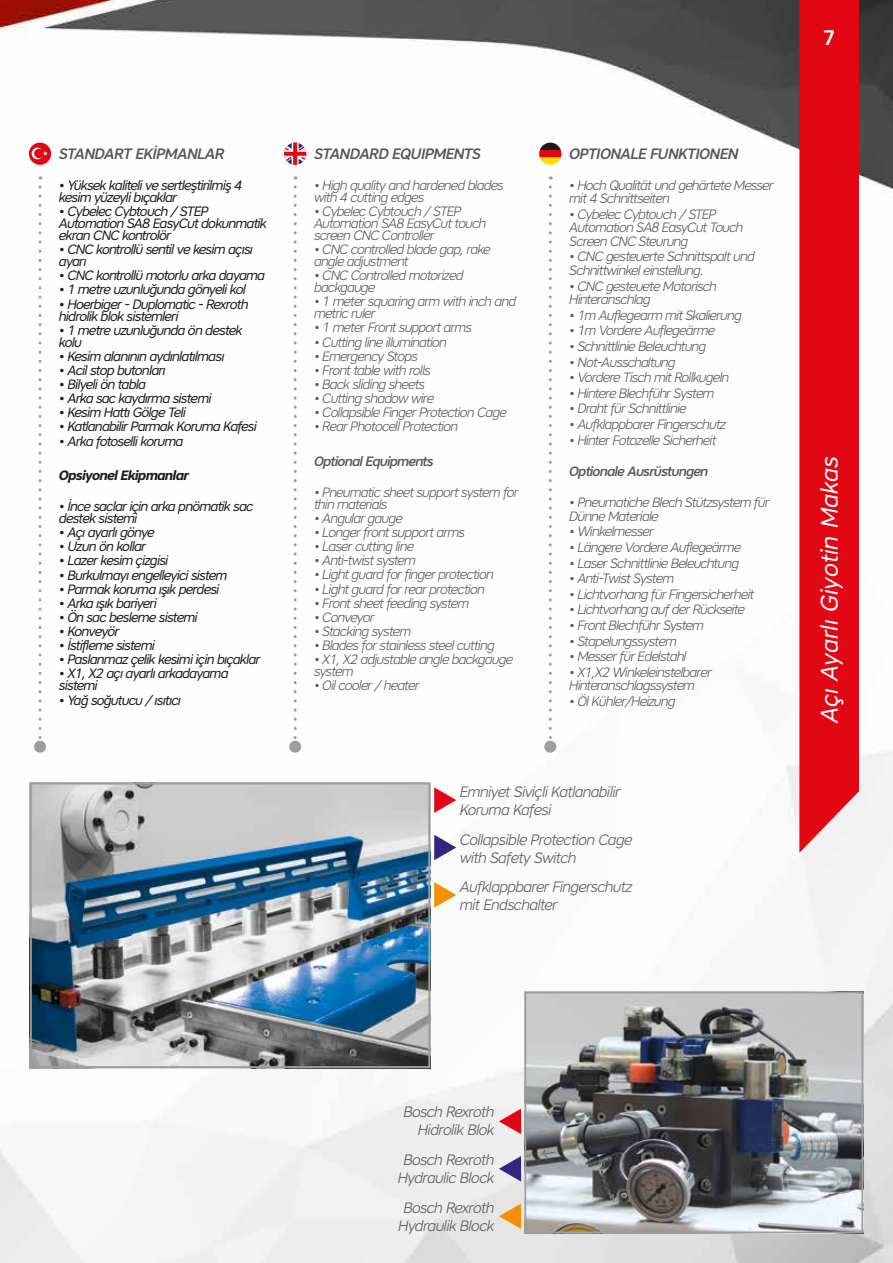
<style>
.page{position:relative;width:893px;height:1263px;background:#fff}
.page>*{position:absolute;margin:0;border:0;box-sizing:border-box;transform-origin:0 0}
.t1{font:italic 24px "Core Sans A45";color:#fff}
.t2{font:500 21px "Core Sans A55";color:#fff}
.t3{font:italic 300 15px/18px "Core Sans A35";letter-spacing:-.04em;color:#575756}
.t4{font:italic 500 15px "Core Sans A55";letter-spacing:-.04em;color:#575756}
.t5{font:italic 300 13.5px/12px "Core Sans A35";letter-spacing:-.06em;color:#575756}
.t6{font:italic 13.5px/12px "Core Sans A45";letter-spacing:-.06em;color:#1d1d1b}
.t7{font:italic 500 13.5px "Core Sans A55";letter-spacing:-.06em;color:#575756}
.t8{font:italic 700 13.5px "Core Sans A65";letter-spacing:-.06em;color:#1d1d1b}
</style>
<div class="page">
<img style="left:0;top:0;width:893px;height:1263px">
<img style="left:527px;top:995px;width:333px;height:235px">
<div style="left:524px;top:992px;width:339px;height:241px;border:2px solid #9d9d9c"></div>
<img style="left:33px;top:785px;width:394px;height:280px">
<div style="left:30px;top:782px;width:400px;height:286px;border:2px solid #9d9d9c"></div>
<svg style="left:799px;top:0;width:60px;height:853px;background:#e21e29"></svg>
<svg style="left:39px;top:176px;width:3px;height:562px"></svg>
<div style="left:34px;top:741px;width:12px;height:12px;background:#9d9d9c;border-radius:50%"></div>
<svg style="left:294px;top:176px;width:3px;height:562px"></svg>
<div style="left:289px;top:741px;width:12px;height:12px;background:#9d9d9c;border-radius:50%"></div>
<svg style="left:549px;top:176px;width:3px;height:562px"></svg>
<div style="left:544px;top:741px;width:12px;height:12px;background:#9d9d9c;border-radius:50%"></div>
<svg style="left:28px;top:141px;width:24px;height:25px"></svg>
<svg style="left:539px;top:142px;width:23px;height:24px"></svg>
<svg style="left:283px;top:141px;width:24px;height:25px"></svg>
<svg style="left:434px;top:787px;width:22px;height:26px"></svg>
<svg style="left:434px;top:835px;width:22px;height:25px"></svg>
<svg style="left:434px;top:882px;width:22px;height:26px"></svg>
<svg style="left:499px;top:1108px;width:22px;height:26px"></svg>
<svg style="left:499px;top:1156px;width:22px;height:25px"></svg>
<svg style="left:499px;top:1203px;width:22px;height:26px"></svg>
<p class="t4" style="left:59px;top:144px;width:167px">STANDART EKİPMANLAR</p>
<p class="t4" style="left:314px;top:144px;width:169px">STANDARD EQUIPMENTS</p>
<p class="t4" style="left:569px;top:144px;width:171px">OPTIONALE FUNKTIONEN</p>
<p class="t6" style="left:59px;top:179px;width:185px">• Yüksek kaliteli ve sertleştirilmiş 4 kesim yüzeyli bıçaklar</p>
<p class="t6" style="left:59px;top:205px;width:210px">• Cybelec Cybtouch / STEP<br>Automation SA8 EasyCut dokunmatik ekran CNC kontrolör</p>
<p class="t6" style="left:59px;top:243px;width:196px">• CNC kontrollü sentil ve kesim açısı ayarı</p>
<p class="t6" style="left:59px;top:269px;width:208px">• CNC kontrollü motorlu arka dayama</p>
<p class="t6" style="left:59px;top:283px;width:188px">• 1 metre uzunluğunda gönyeli kol</p>
<p class="t6" style="left:59px;top:298px;width:191px">• Hoerbiger - Duplomatic - Rexroth hidrolik blok sistemleri</p>
<p class="t6" style="left:59px;top:324px;width:185px">• 1 metre uzunluğunda ön destek kolu</p>
<p class="t6" style="left:59px;top:350px;width:167px">• Kesim alanının aydınlatılması</p>
<p class="t6" style="left:59px;top:364px;width:108px">• Acil stop butonları</p>
<p class="t6" style="left:59px;top:378px;width:89px">• Bilyeli ön tabla</p>
<p class="t6" style="left:59px;top:392px;width:154px">• Arka sac kaydırma sistemi</p>
<p class="t6" style="left:59px;top:406px;width:129px">• Kesim Hattı Gölge Teli</p>
<p class="t6" style="left:59px;top:420px;width:200px">• Katlanabilir Parmak Koruma Kafesi</p>
<p class="t6" style="left:59px;top:435px;width:126px">• Arka fotoselli koruma</p>
<p class="t8" style="left:59px;top:466px;width:132px">Opsiyonel Ekipmanlar</p>
<p class="t6" style="left:59px;top:500px;width:196px">• İnce saclar için arka pnömatik sac destek sistemi</p>
<p class="t6" style="left:59px;top:526px;width:97px">• Açı ayarlı gönye</p>
<p class="t6" style="left:59px;top:540px;width:89px">• Uzun ön kollar</p>
<p class="t6" style="left:59px;top:554px;width:111px">• Lazer kesim çizgisi</p>
<p class="t6" style="left:59px;top:569px;width:170px">• Burkulmayı engelleyici sistem</p>
<p class="t6" style="left:59px;top:583px;width:162px">• Parmak koruma ışık perdesi</p>
<p class="t6" style="left:59px;top:597px;width:99px">• Arka ışık bariyeri</p>
<p class="t6" style="left:59px;top:611px;width:140px">• Ön sac besleme sistemi</p>
<p class="t6" style="left:59px;top:625px;width:62px">• Konveyör</p>
<p class="t6" style="left:59px;top:639px;width:97px">• İstifleme sistemi</p>
<p class="t6" style="left:59px;top:653px;width:203px">• Paslanmaz çelik kesimi için bıçaklar</p>
<p class="t6" style="left:59px;top:667px;width:171px">• X1, X2 açı ayarlı arkadayama sistemi</p>
<p class="t6" style="left:59px;top:693px;width:123px">• Yağ soğutucu / ısıtıcı</p>
<p class="t5" style="left:314px;top:179px;width:191px">• High quality and hardened blades with 4 cutting edges</p>
<p class="t5" style="left:314px;top:205px;width:174px">• Cybelec Cybtouch / STEP<br>Automation SA8 EasyCut touch screen CNC Controller</p>
<p class="t5" style="left:314px;top:243px;width:178px">• CNC controlled blade gap, rake angle adjustment</p>
<p class="t5" style="left:314px;top:269px;width:151px">• CNC Controlled motorized backgauge</p>
<p class="t5" style="left:314px;top:295px;width:204px">• 1 meter squaring arm with inch and metric ruler</p>
<p class="t5" style="left:314px;top:321px;width:160px">• 1 meter Front support arms</p>
<p class="t5" style="left:314px;top:336px;width:134px">• Cutting line illumination</p>
<p class="t5" style="left:314px;top:350px;width:105px">• Emergency Stops</p>
<p class="t5" style="left:314px;top:364px;width:118px">• Front table with rolls</p>
<p class="t5" style="left:314px;top:378px;width:113px">• Back sliding sheets</p>
<p class="t5" style="left:314px;top:392px;width:122px">• Cutting shadow wire</p>
<p class="t5" style="left:314px;top:406px;width:194px">• Collapsible Finger Protection Cage</p>
<p class="t5" style="left:314px;top:420px;width:146px">• Rear Photocell Protection</p>
<p class="t7" style="left:314px;top:452px;width:121px">Optional Equipments</p>
<p class="t5" style="left:314px;top:486px;width:206px">• Pneumatic sheet support system for thin materials</p>
<p class="t5" style="left:314px;top:512px;width:90px">• Angular gauge</p>
<p class="t5" style="left:314px;top:526px;width:152px">• Longer front support arms</p>
<p class="t5" style="left:314px;top:540px;width:101px">• Laser cutting line</p>
<p class="t5" style="left:314px;top:554px;width:103px">• Anti-twist system</p>
<p class="t5" style="left:314px;top:568px;width:181px">• Light guard for finger protection</p>
<p class="t5" style="left:314px;top:583px;width:172px">• Light guard for rear protection</p>
<p class="t5" style="left:314px;top:597px;width:157px">• Front sheet feeding system</p>
<p class="t5" style="left:314px;top:611px;width:62px">• Conveyor</p>
<p class="t5" style="left:314px;top:625px;width:99px">• Stacking system</p>
<p class="t5" style="left:314px;top:639px;width:182px">• Blades for stainless steel cutting</p>
<p class="t5" style="left:314px;top:653px;width:201px">• X1, X2 adjustable angle backgauge system</p>
<p class="t5" style="left:314px;top:679px;width:107px">• Oil cooler / heater</p>
<p class="t5" style="left:569px;top:178px;width:206px;line-height:13.5px">• Hoch Qualität und gehärtete Messer mit 4 Schnittseiten</p>
<p class="t5" style="left:569px;top:207px;width:176px;line-height:13.5px">• Cybelec Cybtouch / STEP<br>Automation SA8 EasyCut Touch<br>Screen CNC Steurung</p>
<p class="t5" style="left:569px;top:250px;width:187px;line-height:13.5px">• CNC gesteuerte Schnittspalt und<br>Schnittwinkel einstellung.</p>
<p class="t5" style="left:569px;top:279px;width:149px;line-height:13.5px">• CNC gesteuete Motorisch<br>Hinteranschlag</p>
<p class="t5" style="left:569px;top:309px;width:174px">• 1m Auflegearm mit Skalierung</p>
<p class="t5" style="left:569px;top:324px;width:147px">• 1m Vordere Auflegeärme</p>
<p class="t5" style="left:569px;top:340px;width:139px">• Schnittlinie Beleuchtung</p>
<p class="t5" style="left:569px;top:356px;width:108px">• Not-Ausschaltung</p>
<p class="t5" style="left:569px;top:371px;width:162px">• Vordere Tisch mit Rollkugeln</p>
<p class="t5" style="left:569px;top:387px;width:147px">• Hintere Blechführ System</p>
<p class="t5" style="left:569px;top:402px;width:119px">• Draht für Schnittlinie</p>
<p class="t5" style="left:569px;top:418px;width:158px">• Aufklappbarer Fingerschutz</p>
<p class="t5" style="left:569px;top:434px;width:149px">• Hinter Fotozelle Sicherheit</p>
<p class="t7" style="left:569px;top:462px;width:141px">Optionale Ausrüstungen</p>
<p class="t5" style="left:569px;top:495px;width:202px;line-height:13.5px">• Pneumatiche Blech Stützsystem für<br>Dünne Materiale</p>
<p class="t5" style="left:569px;top:525px;width:86px">• Winkelmesser</p>
<p class="t5" style="left:569px;top:541px;width:174px">• Längere Vordere Auflegeärme</p>
<p class="t5" style="left:569px;top:557px;width:171px">• Laser Schnittlinie Beleuchtung</p>
<p class="t5" style="left:569px;top:572px;width:106px">• Anti-Twist System</p>
<p class="t5" style="left:569px;top:588px;width:187px">• Lichtvorhang für Fingersicherheit</p>
<p class="t5" style="left:569px;top:603px;width:177px">• Lichtvorhang auf der Rückseite</p>
<p class="t5" style="left:569px;top:619px;width:136px">• Front Blechführ System</p>
<p class="t5" style="left:569px;top:635px;width:109px">• Stapelungssystem</p>
<p class="t5" style="left:569px;top:650px;width:119px">• Messer für Edelstahl</p>
<p class="t5" style="left:569px;top:665px;width:144px;line-height:13.5px">• X1,X2 Winkeleinstelbarer<br>Hinteranschlagssystem</p>
<p class="t5" style="left:569px;top:695px;width:108px">• Öl Kühler/Heizung</p>
<p class="t3" style="left:460px;top:782px;width:162px">Emniyet Siviçli Katlanabilir<br>Koruma Kafesi</p>
<p class="t3" style="left:460px;top:830px;width:174px">Collapsible Protection Cage with Safety Switch</p>
<p class="t3" style="left:460px;top:877px;width:174px">Aufklappbarer Fingerschutz mit Endschalter</p>
<h2 class="t2" style="left:823px;top:24px;width:14px">7</h2>
<h1 class="t1" style="left:814px;top:723px;width:268px;rotate:-90deg">Açı Ayarlı Giyotin Makas</h1>
<p class="t3" style="left:403px;top:1103px;width:92px;text-align:right">Bosch Rexroth<br>Hidrolik Blok</p>
<p class="t3" style="left:398px;top:1151px;width:98px;text-align:center">Bosch Rexroth<br>Hydraulic Block</p>
<p class="t3" style="left:398px;top:1198px;width:98px;text-align:center">Bosch Rexroth<br>Hydraulik Block</p>
</div>
